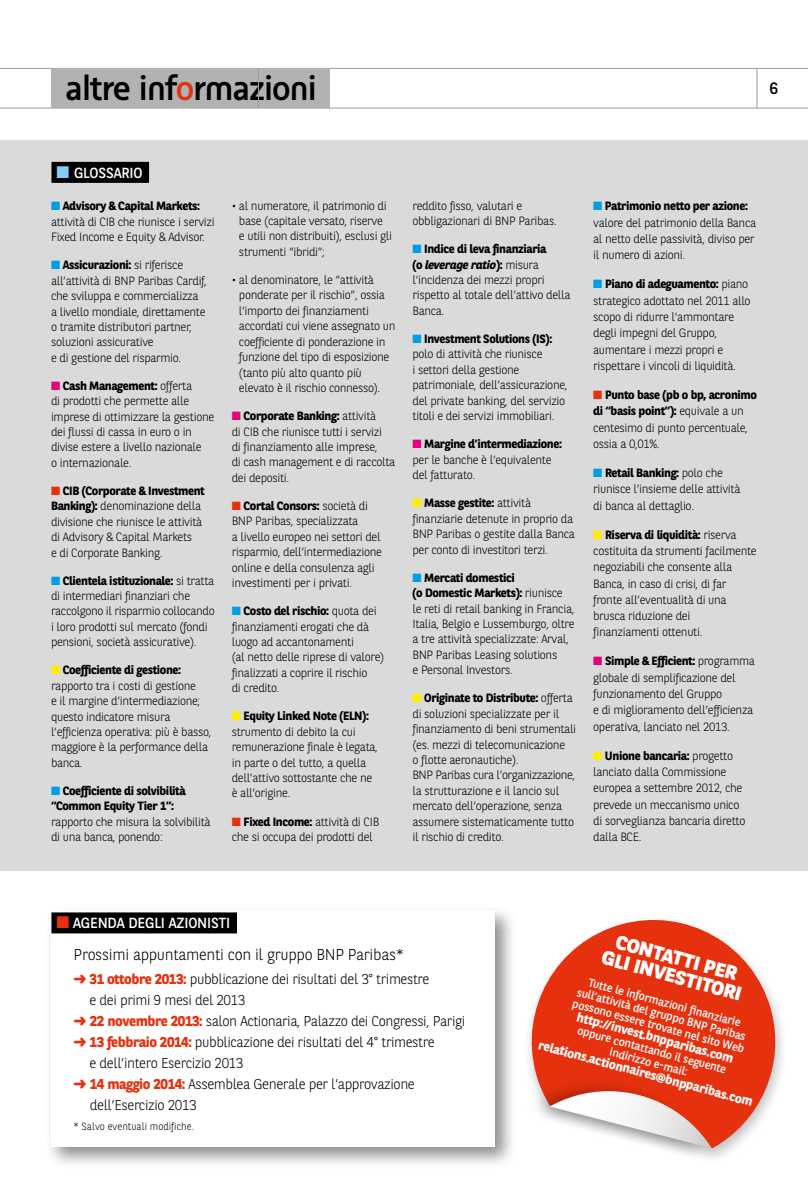
<style>
.page{position:relative;width:808px;height:1191px;background:#fff}
.page>*{position:absolute;margin:0;border:0;box-sizing:border-box;transform-origin:0 0}
.t1{font:36px "BNPP Type";letter-spacing:-.04em;color:#000}
.t2{font:800 19.35px/18.1px "BNPP Sans";color:#fff;text-align:center;scale:1.07 1}
.t3{font:16.5px "BNPP Rounded";color:#000}
.t4{font:300 15.75px "BNPP Sans";letter-spacing:-.02em;color:#000}
.t5{font:14.7px "BNPP Sans";letter-spacing:-.015em;color:#fff}
.t6{font:300 14.25px "BNPP Sans";letter-spacing:-.03em;color:#000}
.t7{font:700 12.9px "BNPP Sans";color:#fff}
.t8{font:300 12px/15.5px "BNPP Sans";letter-spacing:-.03em;color:#000}
.t9{font:700 12px/15.5px "BNPP Sans";letter-spacing:-.03em;color:#000}
.t10{font:11.7px/12.3px "BNPP Sans";color:#fff;text-align:center}
.t11{font:300 10.5px "BNPP Sans";color:#000;scale:.95 1}
.s1{color:#e6310e}
.s2{color:#82d0f5}
.s3{color:#009ee3}
.s4{font-weight:700}
.s5{color:#e5007d}
.s6{color:#ffed00}
.s7{font-weight:700;font-style:italic}
.s8{font-weight:700;color:#e6310e}
</style>
<div class="page">
<hr style="left:757px;top:68px;width:1px;height:40px;background:#9c9d9d">
<hr style="left:0;top:68px;width:808px;height:1px;background:#9c9d9d">
<hr style="left:0;top:108px;width:808px;height:1px;background:#9c9d9d">
<div style="left:45px;top:905px;width:472px;height:264px;background:#000;opacity:.45"></div>
<div style="left:51px;top:910px;width:444px;height:236px;background:#fff"></div>
<div style="left:51px;top:912px;width:186px;height:21px;background:#000"></div>
<div style="left:51px;top:69px;width:278px;height:39px;background:#b1b2b3"></div>
<svg style="left:528px;top:919px;width:255px;height:229px;fill:#e6310e"></svg>
<div style="left:523px;top:1076px;width:190px;height:86px;background:#000;opacity:.3"></div>
<svg style="left:550px;top:1091px;width:162px;height:57px"></svg>
<hr style="left:258px;top:68px;width:1px;height:40px;background:#9c9d9d">
<div style="left:0;top:141px;width:808px;height:730px;background:#dadada"></div>
<div style="left:51px;top:162px;width:98px;height:21px;background:#000"></div>
<h1 class="t1" style="left:65px;top:68px;width:254px">altre inf<span class="s1">o</span>rmazioni</h1>
<h3 class="t3" style="left:769px;top:79px;width:10px">6</h3>
<p class="t5" style="left:57px;top:162px;width:27px"><span class="s2">■</span> GLOSSA</p>
<p class="t5" style="left:121px;top:162px;width:23px">RIO</p>
<p class="t8" style="left:51px;top:198px;width:165px"><span class="s3">■</span> <span class="s4">Advisory &amp; Capital Markets: </span>attività di CIB che riunisce i servizi<br>Fixed Income e Equity &amp; Advisor.</p>
<p class="t8" style="left:51px;top:257px;width:157px"><span class="s3">■</span> <span class="s4">Assicurazioni:</span> si riferisce all’attività di BNP Paribas Cardif, che sviluppa e commercializza a livello mondiale, direttamente o tramite distributori partner, soluzioni assicurative<br>e di gestione del risparmio.</p>
<p class="t8" style="left:51px;top:377px;width:165px"><span class="s5">■</span> <span class="s4">Cash Management:</span> offerta<br>di prodotti che permette alle imprese di ottimizzare la gestione dei flussi di cassa in euro o in divise estere a livello nazionale<br>o internazionale.</p>
<p class="t8" style="left:51px;top:482px;width:155px"><span class="s1">■</span> <span class="s4">CIB (Corporate &amp; Investment<br>Banking):</span> denominazione della divisione che riunisce le attività di Advisory &amp; Capital Markets<br>e di Corporate Banking.</p>
<p class="t8" style="left:51px;top:572px;width:165px"><span class="s3">■</span> <span class="s4">Clientela istituzionale:</span> si tratta di intermediari finanziari che raccolgono il risparmio collocando i loro prodotti sul mercato (fondi pensioni, società assicurative).</p>
<p class="t8" style="left:51px;top:662px;width:162px"><span class="s6">■</span> <span class="s4">Coefficiente di gestione: </span>rapporto tra i costi di gestione<br>e il margine d’intermediazione; questo indicatore misura l’efficienza operativa: più è basso, maggiore è la performance della banca.</p>
<p class="t9" style="left:51px;top:782px;width:136px"><span class="s3">■</span> Coefficiente di solvibilità “Common Equity Tier 1”:</p>
<p class="t8" style="left:51px;top:813px;width:161px">rapporto che misura la solvibilità di una banca, ponendo:</p>
<p class="t8" style="left:239px;top:197px;width:155px;text-indent:-7px">• al numeratore, il patrimonio di base (capitale versato, riserve<br>e utili non distribuiti), esclusi gli strumenti “ibridi”;</p>
<p class="t8" style="left:239px;top:271px;width:158px;text-indent:-7px">• al denominatore, le “attività ponderate per il rischio”, ossia l’importo dei finanziamenti accordati cui viene assegnato un coefficiente di ponderazione in funzione del tipo di esposizione (tanto più alto quanto più elevato è il rischio connesso).</p>
<p class="t8" style="left:232px;top:407px;width:165px"><span class="s5">■</span> <span class="s4">Corporate Banking:</span> attività<br>di CIB che riunisce tutti i servizi<br>di finanziamento alle imprese,<br>di cash management e di raccolta dei depositi.</p>
<p class="t8" style="left:232px;top:497px;width:152px"><span class="s1">■</span> <span class="s4">Cortal Consors:</span> società di<br>BNP Paribas, specializzata<br>a livello europeo nei settori del risparmio, dell’intermediazione online e della consulenza agli investimenti per i privati.</p>
<p class="t8" style="left:232px;top:602px;width:154px"><span class="s3">■</span> <span class="s4">Costo del rischio:</span> quota dei finanziamenti erogati che dà luogo ad accantonamenti<br>(al netto delle riprese di valore) finalizzati a coprire il rischio<br>di credito.</p>
<p class="t8" style="left:232px;top:708px;width:148px"><span class="s6">■</span> <span class="s4">Equity Linked Note (ELN): </span>strumento di debito la cui remunerazione finale è legata, in parte o del tutto, a quella dell’attivo sottostante che ne è all’origine.</p>
<p class="t8" style="left:232px;top:813px;width:149px"><span class="s1">■</span> <span class="s4">Fixed Income:</span> attività di CIB che si occupa dei prodotti del</p>
<p class="t8" style="left:412px;top:197px;width:146px">reddito fisso, valutari e obbligazionari di BNP Paribas.</p>
<p class="t8" style="left:412px;top:241px;width:159px"><span class="s3">■</span> <span class="s4">Indice di leva finanziaria<br>(o</span> <span class="s7">leverage ratio</span><span class="s4">):</span> misura l’incidenza dei mezzi propri rispetto al totale dell’attivo della<br>Banca.</p>
<p class="t8" style="left:412px;top:330px;width:157px"><span class="s3">■</span> <span class="s4">Investment Solutions (IS): </span>polo di attività che riunisce<br>i settori della gestione patrimoniale, dell’assicurazione, del private banking, del servizio titoli e dei servizi immobiliari.</p>
<p class="t8" style="left:412px;top:436px;width:151px"><span class="s5">■</span> <span class="s4">Margine d’intermediazione: </span>per le banche è l’equivalente del fatturato.</p>
<p class="t8" style="left:412px;top:495px;width:164px"><span class="s6">■</span> <span class="s4">Masse gestite:</span> attività finanziarie detenute in proprio da<br>BNP Paribas o gestite dalla Banca per conto di investitori terzi.</p>
<p class="t8" style="left:412px;top:569px;width:164px"><span class="s3">■</span> <span class="s4">Mercati domestici<br>(o Domestic Markets):</span> riunisce le reti di retail banking in Francia,<br>Italia, Belgio e Lussemburgo, oltre a tre attività specializzate: Arval,<br>BNP Paribas Leasing solutions<br>e Personal Investors.</p>
<p class="t8" style="left:412px;top:690px;width:165px"><span class="s6">■</span> <span class="s4">Originate to Distribute:</span> offerta di soluzioni specializzate per il finanziamento di beni strumentali (es. mezzi di telecomunicazione<br>o flotte aeronautiche).<br>BNP Paribas cura l’organizzazione, la strutturazione e il lancio sul mercato dell’operazione, senza assumere sistematicamente tutto il rischio di credito.</p>
<p class="t8" style="left:593px;top:197px;width:164px;line-height:16.4px"><span class="s3">■</span> <span class="s4">Patrimonio netto per azione: </span>valore del patrimonio della Banca al netto delle passività, diviso per il numero di azioni.</p>
<p class="t8" style="left:593px;top:275px;width:159px;line-height:16.4px"><span class="s3">■</span> <span class="s4">Piano di adeguamento:</span> piano strategico adottato nel 2011 allo scopo di ridurre l’ammontare degli impegni del Gruppo, aumentare i mezzi propri e rispettare i vincoli di liquidità.</p>
<p class="t8" style="left:593px;top:386px;width:165px;line-height:16.4px"><span class="s1">■</span> <span class="s4">Punto base (pb o bp, acronimo di “basis point”):</span> equivale a un centesimo di punto percentuale, ossia a 0,01%.</p>
<p class="t8" style="left:593px;top:464px;width:149px;line-height:16.4px"><span class="s3">■</span> <span class="s4">Retail Banking:</span> polo che riunisce l’insieme delle attività di banca al dettaglio.</p>
<p class="t8" style="left:593px;top:525px;width:165px;line-height:16.4px"><span class="s6">■</span> <span class="s4">Riserva di liquidità:</span> riserva costituita da strumenti facilmente negoziabili che consente alla<br>Banca, in caso di crisi, di far fronte all’eventualità di una brusca riduzione dei finanziamenti ottenuti.</p>
<p class="t8" style="left:593px;top:652px;width:163px;line-height:16.4px"><span class="s5">■</span> <span class="s4">Simple &amp; Efficient:</span> programma globale di semplificazione del funzionamento del Gruppo<br>e di miglioramento dell’efficienza operativa, lanciato nel 2013.</p>
<p class="t8" style="left:593px;top:747px;width:154px;line-height:16.4px"><span class="s6">■</span> <span class="s4">Unione bancaria:</span> progetto lanciato dalla Commissione europea a settembre 2012, che prevede un meccanismo unico di sorveglianza bancaria diretto dalla Bce .</p>
<p class="t5" style="left:57px;top:913px;width:89px"><span class="s1">■</span> AGENDA DEGLI</p>
<p class="t5" style="left:169px;top:913px;width:45px">AZIONISTI</p>
<h3 class="t4" style="left:74px;top:943px;width:332px">Prossimi appuntamenti con il gruppo BNP Paribas*</h3>
<p class="t6" style="left:74px;top:969px;width:357px"><span class="s1">➜</span> <span class="s8">31 ottobre 2013:</span> pubblicazione dei risultati del 3° trimestre</p>
<p class="t6" style="left:90px;top:990px;width:157px">e dei primi 9 mesi del 2013</p>
<p class="t6" style="left:74px;top:1011px;width:393px"><span class="s1">➜</span> <span class="s8">22 novembre 2013:</span> salon Actionaria, Palazzo dei Congressi, Parigi</p>
<p class="t6" style="left:74px;top:1032px;width:363px"><span class="s1">➜</span> <span class="s8">13 febbraio 2014:</span> pubblicazione dei risultati del 4° trimestre</p>
<p class="t6" style="left:90px;top:1053px;width:155px">e dell’intero Esercizio 2013</p>
<p class="t6" style="left:74px;top:1074px;width:343px"><span class="s1">➜</span> <span class="s8">14 maggio 2014:</span> Assemblea Generale per l’approvazione</p>
<p class="t6" style="left:90px;top:1095px;width:108px">dell’Esercizio 2013</p>
<p class="t11" style="left:74px;top:1119px;width:128px">* Salvo eventuali modifiche.</p>
<h2 class="t2" style="left:610px;top:929px;width:136px;rotate:15deg">CONTATTI PER<br>GLI INVESTITORI</h2>
<p class="t10" style="left:581px;top:973px;width:179px;rotate:15deg">TUTTE LE INFORMAZIONI FI NANZIARIE<br>SULL’ATTIVITÀ DEL GRUPPO BNP PARIBAS<br>POSSONO ESSERE TROVATE NEL SITO WEB</p>
<p class="t7" style="left:579px;top:1008px;width:163px;rotate:15deg">http://invest.bnpparibas.com</p>
<p class="t10" style="left:579px;top:1023px;width:155px;rotate:15deg">OPPURE CONTATTANDO IL SEGUENTE<br>INDIRIZZO E-MAIL:</p>
<p class="t7" style="left:541px;top:1036px;width:223px;rotate:15deg">relations.actionnaires@bnpparibas.com</p>
</div>
